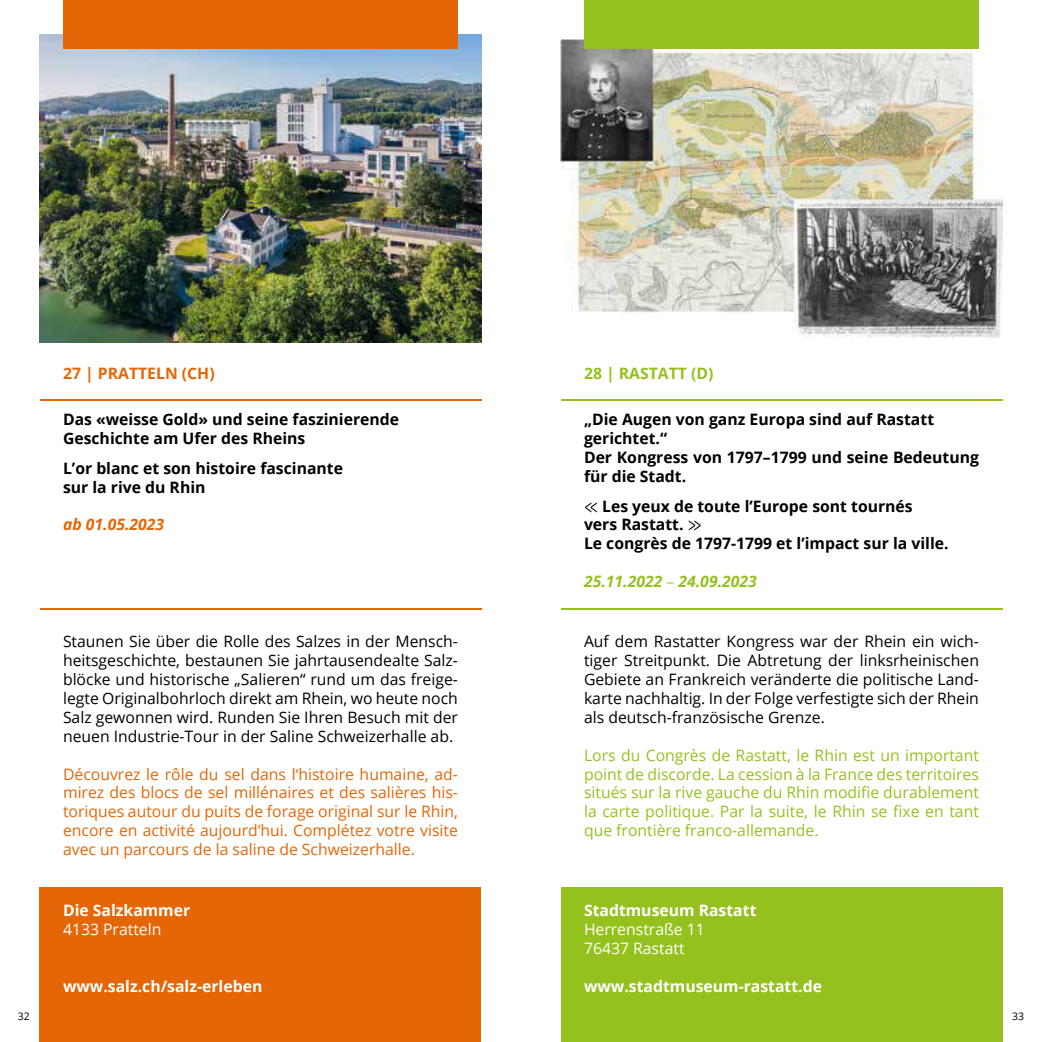
<style>
.page{position:relative;width:1042px;height:1042px;background:#fff}
.page>*{position:absolute;margin:0;border:0;box-sizing:border-box;transform-origin:0 0}
.t1{font:15.75px/18.9px "Open Sans";color:#000;text-align:justify}
.t2{font:700 15.75px/18.9px "Open Sans";color:#000}
.t3{font:15.75px/18.9px "Open Sans";color:#e56606;text-align:justify}
.t4{font:15.75px/18.9px "Open Sans";color:#95c11f;text-align:justify}
.t5{font:700 15.75px "Open Sans";color:#fff}
.t6{font:15.75px/18.9px "Open Sans";color:#fff}
.t7{font:italic 700 15.75px "Open Sans";color:#95c11f}
.t8{font:700 15.75px "Open Sans";color:#e56606}
.t9{font:700 15.75px "Open Sans";color:#95c11f}
.t10{font:italic 700 15.75px "Open Sans";color:#e56606}
.t11{font:10.5px "Open Sans";color:#000}
.s1{font-family:"Cambria";font-weight:400}
.s2{font-family:"Myriad Pro";font-weight:400;font-style:normal}
</style>
<div class="page">
<div style="left:40px;top:887px;width:441px;height:155px;background:#e56606"></div>
<img style="left:40px;top:35px;width:441px;height:307px">
<div style="left:561px;top:887px;width:441px;height:155px;background:#95c11f"></div>
<img style="left:561px;top:39px;width:441px;height:299px">
<hr style="left:561px;top:399px;width:441px;height:2px;background:#95c11f">
<hr style="left:561px;top:608px;width:441px;height:2px;background:#95c11f">
<hr style="left:40px;top:399px;width:441px;height:2px;background:#e56606">
<hr style="left:40px;top:608px;width:441px;height:2px;background:#e56606">
<div style="left:63px;top:0;width:395px;height:48px;background:#e56606"></div>
<div style="left:584px;top:0;width:395px;height:48px;background:#95c11f"></div>
<p class="t8" style="left:63px;top:367px;width:153px">27 | PRATTELN (CH)</p>
<p class="t2" style="left:63px;top:412px;width:338px">Das «weisse Gold» und seine faszinierende<br>Geschichte am Ufer des Rheins</p>
<p class="t2" style="left:63px;top:460px;width:282px">L’or blanc et son histoire fascinante sur la rive du Rhin</p>
<p class="t10" style="left:63px;top:518px;width:103px">ab 01.05.2023</p>
<p class="t11" style="left:18px;top:1012px;width:14px">32</p>
<p class="t1" style="left:63px;top:631px;width:396px">Staunen Sie über die Rolle des Salzes in der Mensch&shy;heitsgeschichte, bestaunen Sie jahrtausendealte Salz&shy;blöcke und historische „Salieren“ rund um das freige&shy;legte Originalbohrloch direkt am Rhein, wo heute noch Salz gewonnen wird. Runden Sie Ihren Besuch mit der neuen Industrie-Tour in der Saline Schweizerhalle ab.</p>
<p class="t3" style="left:63px;top:766px;width:396px">Découvrez le rôle du sel dans l‘histoire humaine, ad&shy;mirez des blocs de sel millénaires et des salières his&shy;toriques autour du puits de forage original sur le Rhin, encore en activité aujourd‘hui. Complétez votre visite avec un parcours de la saline de Schweizerhalle.</p>
<p class="t5" style="left:63px;top:904px;width:129px">Die Salzkammer</p>
<p class="t6" style="left:63px;top:919px;width:100px">4133 Pratteln</p>
<p class="t5" style="left:63px;top:979px;width:201px">www.salz.ch/salz-erleben</p>
<p class="t9" style="left:584px;top:367px;width:131px">28 | RASTATT (D)</p>
<p class="t2" style="left:584px;top:412px;width:396px">„Die Augen von ganz Europa sind auf Rastatt gerichtet.“<br>Der Kongress von 1797–1799 und seine Bedeutung für die Stadt.</p>
<p class="t2" style="left:584px;top:498px;width:366px"><span class="s1">≪</span> Les yeux de toute l’Europe sont tournés vers Rastatt. <span class="s1">≫<br></span>Le congrès de 1797-1799 et l’impact sur la ville.</p>
<p class="t7" style="left:584px;top:575px;width:174px">25.11.2022 <span class="s2">–</span> 24.09.2023</p>
<p class="t1" style="left:584px;top:633px;width:396px">Auf dem Rastatter Kongress war der Rhein ein wich&shy;tiger Streitpunkt. Die Abtretung der linksrheinischen Gebiete an Frankreich veränderte die politische Land&shy;karte nachhaltig. In der Folge verfestigte sich der Rhein als deutsch-französische Grenze.</p>
<p class="t4" style="left:584px;top:747px;width:396px">Lors du Congrès de Rastatt, le Rhin est un important point de discorde. La cession à la France des territoires situés sur la rive gauche du Rhin modifie durablement la carte politique. Par la suite, le Rhin se fixe en tant que frontière franco-allemande.</p>
<p class="t5" style="left:584px;top:904px;width:174px">Stadtmuseum Rastatt</p>
<p class="t6" style="left:584px;top:919px;width:122px">Herrenstraße 11<br>76437 Rastatt</p>
<p class="t5" style="left:584px;top:979px;width:240px">www.stadtmuseum-rastatt.de</p>
<p class="t11" style="left:1012px;top:1012px;width:14px">33</p>
</div>
